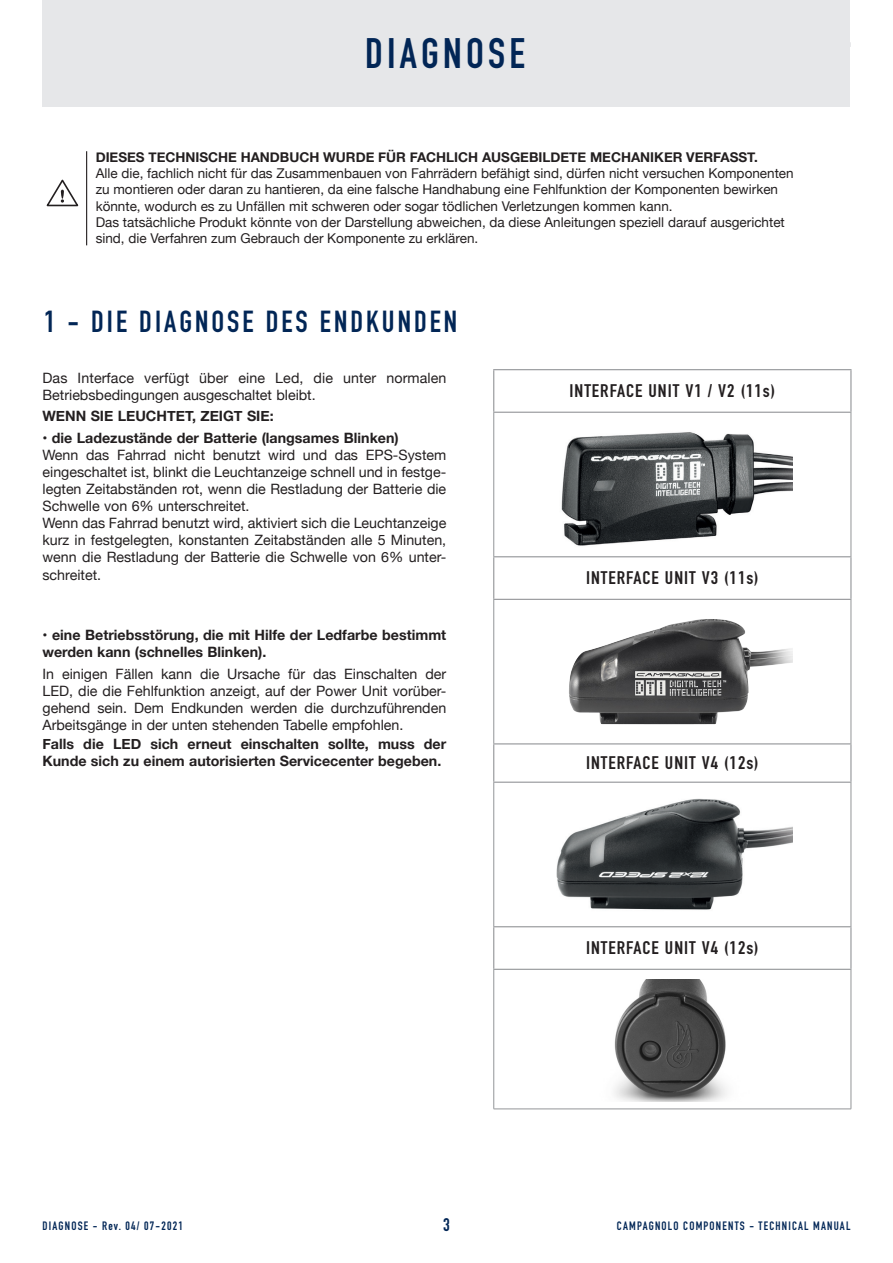
<style>
.page{position:relative;width:893px;height:1263px;background:#fff}
.page>*{position:absolute;margin:0;border:0;box-sizing:border-box;transform-origin:0 0}
.Normale{font:700 42px "DIN Condensed";letter-spacing:.1em;color:#022656}
.Normale-2{font:700 30px "DIN Condensed";letter-spacing:.1em;color:#022656}
.Normale-3{font:700 18px "DIN Condensed";letter-spacing:.05em;color:#231f20;scale:1.1 1}
.t1{font:700 18px "DIN Condensed";color:#022656}
.Normale-4{font:14.25px/17.1px "Helvetica Neue";color:#231f20;text-align:justify}
.Normale-5{font:700 14.25px/17.1px "Helvetica Neue";color:#231f20}
.t2{font:13.5px/16.2px "Helvetica Neue";color:#231f20}
.t3{font:700 13.5px "Helvetica Neue";color:#231f20}
.t4{font:700 12px "DIN Condensed";letter-spacing:.1em;color:#022656}
</style>
<div class="page">
<hr style="left:493px;top:413px;width:1px;height:143px;background:#939598">
<hr style="left:851px;top:413px;width:1px;height:143px;background:#939598">
<hr style="left:493px;top:600px;width:1px;height:143px;background:#939598">
<hr style="left:851px;top:600px;width:1px;height:143px;background:#939598">
<hr style="left:493px;top:783px;width:1px;height:143px;background:#939598">
<hr style="left:851px;top:783px;width:1px;height:143px;background:#939598">
<hr style="left:493px;top:970px;width:1px;height:139px;background:#939598">
<hr style="left:851px;top:970px;width:1px;height:139px;background:#939598">
<hr style="left:494px;top:1109px;width:357px;height:1px;background:#939598">
<hr style="left:493px;top:369px;width:358px;height:1px;background:#939598">
<hr style="left:493px;top:370px;width:1px;height:42px;background:#939598">
<hr style="left:850px;top:370px;width:1px;height:42px;background:#939598">
<hr style="left:493px;top:412px;width:358px;height:1px;background:#939598">
<hr style="left:493px;top:556px;width:358px;height:1px;background:#939598">
<hr style="left:493px;top:557px;width:1px;height:42px;background:#939598">
<hr style="left:850px;top:557px;width:1px;height:42px;background:#939598">
<hr style="left:493px;top:599px;width:358px;height:1px;background:#939598">
<hr style="left:493px;top:743px;width:358px;height:1px;background:#939598">
<hr style="left:493px;top:744px;width:1px;height:38px;background:#939598">
<hr style="left:850px;top:744px;width:1px;height:38px;background:#939598">
<hr style="left:493px;top:782px;width:358px;height:1px;background:#939598">
<hr style="left:493px;top:926px;width:358px;height:1px;background:#939598">
<hr style="left:493px;top:927px;width:1px;height:42px;background:#939598">
<hr style="left:850px;top:927px;width:1px;height:42px;background:#939598">
<hr style="left:493px;top:969px;width:358px;height:1px;background:#939598">
<img style="left:561px;top:432px;width:231px;height:114px">
<img style="left:569px;top:619px;width:223px;height:106px">
<img style="left:556px;top:798px;width:236px;height:112px">
<img style="left:614px;top:979px;width:113px;height:122px">
<div style="left:43px;top:0;width:807px;height:106px;background:#e6e7e9"></div>
<hr style="left:86px;top:151px;width:1px;height:94px;background:#231f20">
<svg style="left:47px;top:180px;width:32px;height:27px"></svg>
<p class="Normale" style="left:365px;top:25px;width:161px">DIAGNOSE</p>
<p class="t3" style="left:96px;top:147px;width:664px">DIESES TECHNISCHE HANDBUCH WURDE FÜR FACHLICH AUSGEBILDETE MECHANIKER VERFASST.</p>
<p class="t2" style="left:96px;top:166px;width:699px">Alle die, fachlich nicht für das Zusammenbauen von Fahrrädern befähigt sind, dürfen nicht versuchen Komponenten zu montieren oder daran zu hantieren, da eine falsche Handhabung eine Fehlfunktion der Komponenten bewirken könnte, wodurch es zu Unfällen mit schweren oder sogar tödlichen Verletzungen kommen kann.</p>
<p class="t2" style="left:96px;top:215px;width:691px">Das tatsächliche Produkt könnte von der Darstellung abweichen, da diese Anleitungen speziell darauf ausgerichtet sind, die Verfahren zum Gebrauch der Komponente zu erklären.</p>
<p class="Normale-2" style="left:44px;top:301px;width:415px">1 - DIE DIAGNOSE DES ENDKUNDEN</p>
<p class="Normale-4" style="left:43px;top:370px;width:405px">Das Interface verfügt über eine Led, die unter normalen<br>Betriebsbedingungen ausgeschaltet bleibt.</p>
<p class="Normale-5" style="left:43px;top:408px;width:233px">WENN SIE LEUCHTET, ZEIGT SIE:</p>
<p class="Normale-5" style="left:43px;top:429px;width:358px">• die Ladezustände der Batterie (langsames Blinken)</p>
<p class="Normale-4" style="left:43px;top:447px;width:405px">Wenn das Fahrrad nicht benutzt wird und das EPS-System eingeschaltet ist, blinkt die Leuchtanzeige schnell und in festge&shy;legten Zeitabständen rot, wenn die Restladung der Batterie die Schwelle von 6% unterschreitet.</p>
<p class="Normale-4" style="left:43px;top:515px;width:405px">Wenn das Fahrrad benutzt wird, aktiviert sich die Leuchtanzeige kurz in festgelegten, konstanten Zeitabständen alle 5 Minuten, wenn die Restladung der Batterie die Schwelle von 6% unter&shy;schreitet.</p>
<p class="Normale-5" style="left:43px;top:627px;width:405px">• eine Betriebsstörung, die mit Hilfe der Ledfarbe bestimmt werden kann (schnelles Blinken).</p>
<p class="Normale-4" style="left:43px;top:666px;width:405px">In einigen Fällen kann die Ursache für das Einschalten der LED, die die Fehlfunktion anzeigt, auf der Power Unit vorüber&shy;gehend sein. Dem Endkunden werden die durchzuführenden Arbeitsgänge in der unten stehenden Tabelle empfohlen.</p>
<p class="Normale-5" style="left:43px;top:736px;width:405px">Falls die LED sich erneut einschalten sollte, muss der<br>Kunde sich zu einem autorisierten Servicecenter begeben.</p>
<p class="Normale-3" style="left:570px;top:379px;width:188px">INTERFACE UNIT V1 / V2 (11s)</p>
<p class="Normale-3" style="left:586px;top:566px;width:158px">INTERFACE UNIT V3 (11s)</p>
<p class="Normale-3" style="left:586px;top:751px;width:158px">INTERFACE UNIT V4 (12s)</p>
<p class="Normale-3" style="left:586px;top:936px;width:158px">INTERFACE UNIT V4 (12s)</p>
<p class="t4" style="left:43px;top:1217px;width:142px">DIAGNOSE - Rev. 04/ 07-2021</p>
<p class="t1" style="left:443px;top:1213px;width:8px">3</p>
<p class="t4" style="left:617px;top:1217px;width:235px">CAMPAGNOLO COMPONENTS - TECHNICAL MANUAL</p>
</div>
